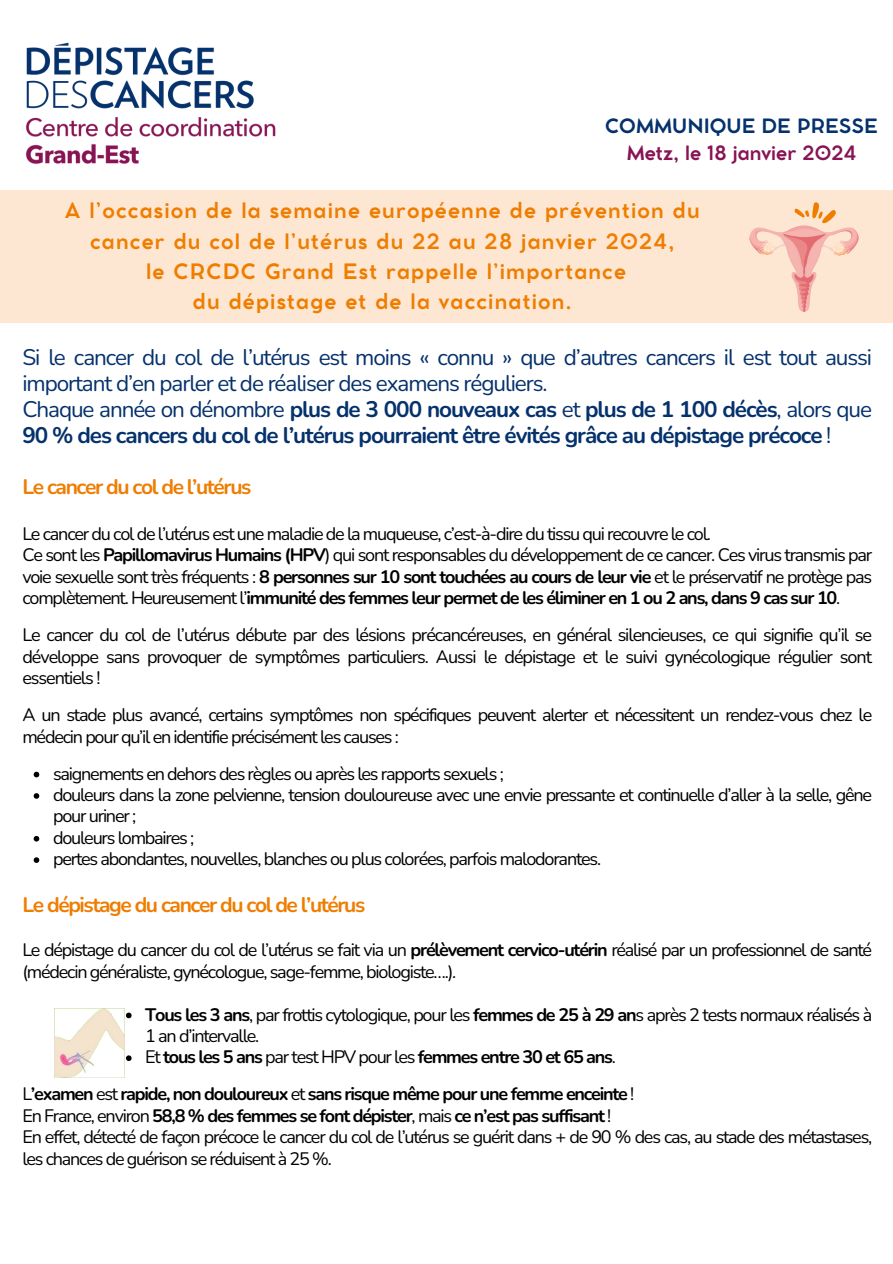
<style>
.page{position:relative;width:893px;height:1264px;background:#fff}
.page>*{position:absolute;margin:0;border:0;box-sizing:border-box;transform-origin:0 0}
.t1{font:700 22.5px/25.8px "Nunito";letter-spacing:-.05em;color:#05316c}
.t2{font:22.5px/25.8px "Nunito";letter-spacing:-.05em;color:#05316c}
.t3{font:700 21px/30.3px "Cocomat Pro";letter-spacing:.055em;color:#ef7d00;text-align:center}
.t4{font:700 21px "Nunito";letter-spacing:-.065em;color:#ef7d00}
.t5{font:700 19.5px "Cocomat Pro";color:#871454}
.t6{font:700 19.5px "Cocomat Pro";color:#05316c}
.t7{font:18px/21.3px "Nunito";letter-spacing:-.065em;color:#000}
.t8{font:700 18px "Nunito";letter-spacing:-.065em;color:#000}
.s1{font-weight:400}
.s2{font-weight:700}
</style>
<div class="page">
<img style="left:25px;top:42px;width:251px;height:122px">
<div style="left:0;top:190px;width:892px;height:132px;background:#fde7d2"></div>
<svg style="left:749px;top:202px;width:109px;height:110px"></svg>
<svg style="left:34px;top:771px;width:5px;height:6px"></svg>
<svg style="left:34px;top:793px;width:5px;height:5px"></svg>
<svg style="left:34px;top:836px;width:5px;height:5px"></svg>
<svg style="left:34px;top:857px;width:5px;height:6px"></svg>
<svg style="left:126px;top:1012px;width:6px;height:6px"></svg>
<svg style="left:126px;top:1055px;width:6px;height:6px"></svg>
<img style="left:55px;top:1008px;width:69px;height:69px">
<p class="t6" style="left:605px;top:118px;width:274px">COMMUNIQUE DE PRESSE</p>
<p class="t5" style="left:626px;top:145px;width:231px">Metz, le 18 janvier 2024</p>
<p class="t3" style="left:65px;top:197px;width:636px">A l’occasion de la semaine européenne de prévention du cancer du col de l’utérus du 22 au 28 janvier 2024,</p>
<p class="t3" style="left:146px;top:258px;width:481px">le CRCDC Grand Est rappelle l’importance</p>
<p class="t3" style="left:193px;top:288px;width:380px">du dépistage et de la vaccination.</p>
<p class="t2" style="left:22px;top:345px;width:851px">Si le cancer du col de l’utérus est moins « connu » que d’autres cancers il est tout aussi important d’en parler et de réaliser des examens réguliers.</p>
<p class="t1" style="left:22px;top:397px;width:851px"><span class="s1">Chaque année on dénombre</span> plus de 3 000 nouveaux cas <span class="s1">et</span> plus de 1 100 décès<span class="s1">, alors que<br></span>90 % des cancers du col de l’utérus pourraient être évités grâce au dépistage précoce <span class="s1">!</span></p>
<p class="t4" style="left:22px;top:472px;width:230px">Le cancer du col de l’utérus</p>
<p class="t7" style="left:22px;top:523px;width:690px">Le cancer du col de l’utérus est une maladie de la muqueuse, c’est-à-dire du tissu qui recouvre le col.</p>
<p class="t7" style="left:22px;top:544px;width:851px;text-align:justify">Ce sont les <span class="s2">Papillomavirus Humains (HPV</span>) qui sont responsables du développement de ce cancer. Ces virus transmis par voie sexuelle sont très fréquents : <span class="s2">8 personnes sur 10 sont touchées au cours de leur vie</span> et le préservatif ne protège pas complètement. Heureusement l’<span class="s2">immunité des femmes leur permet de les éliminer en 1 ou 2 ans, dans 9 cas sur 10</span>.</p>
<p class="t7" style="left:22px;top:624px;width:851px;text-align:justify">Le cancer du col de l’utérus débute par des lésions précancéreuses, en général silencieuses, ce qui signifie qu’il se développe sans provoquer de symptômes particuliers. Aussi le dépistage et le suivi gynécologique régulier sont essentiels !</p>
<p class="t7" style="left:22px;top:704px;width:851px">A un stade plus avancé, certains symptômes non spécifiques peuvent alerter et nécessitent un rendez-vous chez le médecin pour qu’il en identifie précisément les causes :</p>
<p class="t7" style="left:53px;top:763px;width:452px">saignements en dehors des règles ou après les rapports sexuels ;</p>
<p class="t7" style="left:53px;top:784px;width:820px">douleurs dans la zone pelvienne, tension douloureuse avec une envie pressante et continuelle d’aller à la selle, gêne pour uriner ;</p>
<p class="t7" style="left:53px;top:827px;width:143px">douleurs lombaires ;</p>
<p class="t7" style="left:53px;top:848px;width:549px">pertes abondantes, nouvelles, blanches ou plus colorées, parfois malodorantes.</p>
<p class="t4" style="left:22px;top:891px;width:344px">Le dépistage du cancer du col de l’utérus</p>
<p class="t7" style="left:22px;top:939px;width:851px">Le dépistage du cancer du col de l’utérus se fait via un <span class="s2">prélèvement cervico-utérin</span> réalisé par un professionnel de santé (médecin généraliste, gynécologue, sage-femme, biologiste….).</p>
<p class="t7" style="left:145px;top:1003px;width:728px"><span class="s2">Tous les 3 ans</span>, par frottis cytologique, pour les <span class="s2">femmes de 25 à 29 an</span>s après 2 tests normaux réalisés à<br>1 an d’intervalle.</p>
<p class="t8" style="left:145px;top:1045px;width:472px"><span class="s1">Et</span> tous les 5 ans <span class="s1">par test HPV pour les</span> femmes entre 30 et 65 ans<span class="s1">.</span></p>
<p class="t8" style="left:22px;top:1082px;width:613px"><span class="s1">L</span>’examen <span class="s1">est</span> rapide, non douloureux <span class="s1">et</span> sans risque même pour une femme enceinte <span class="s1">!</span></p>
<p class="t8" style="left:22px;top:1103px;width:590px"><span class="s1">En France, environ</span> 58,8 % des femmes se font dépister<span class="s1">, mais</span> ce n’est pas suffisant <span class="s1">!</span></p>
<p class="t7" style="left:22px;top:1126px;width:851px">En effet, détecté de façon précoce le cancer du col de l’utérus se guérit dans + de 90 % des cas, au stade des métastases, les chances de guérison se réduisent à 25 %.</p>
</div>
